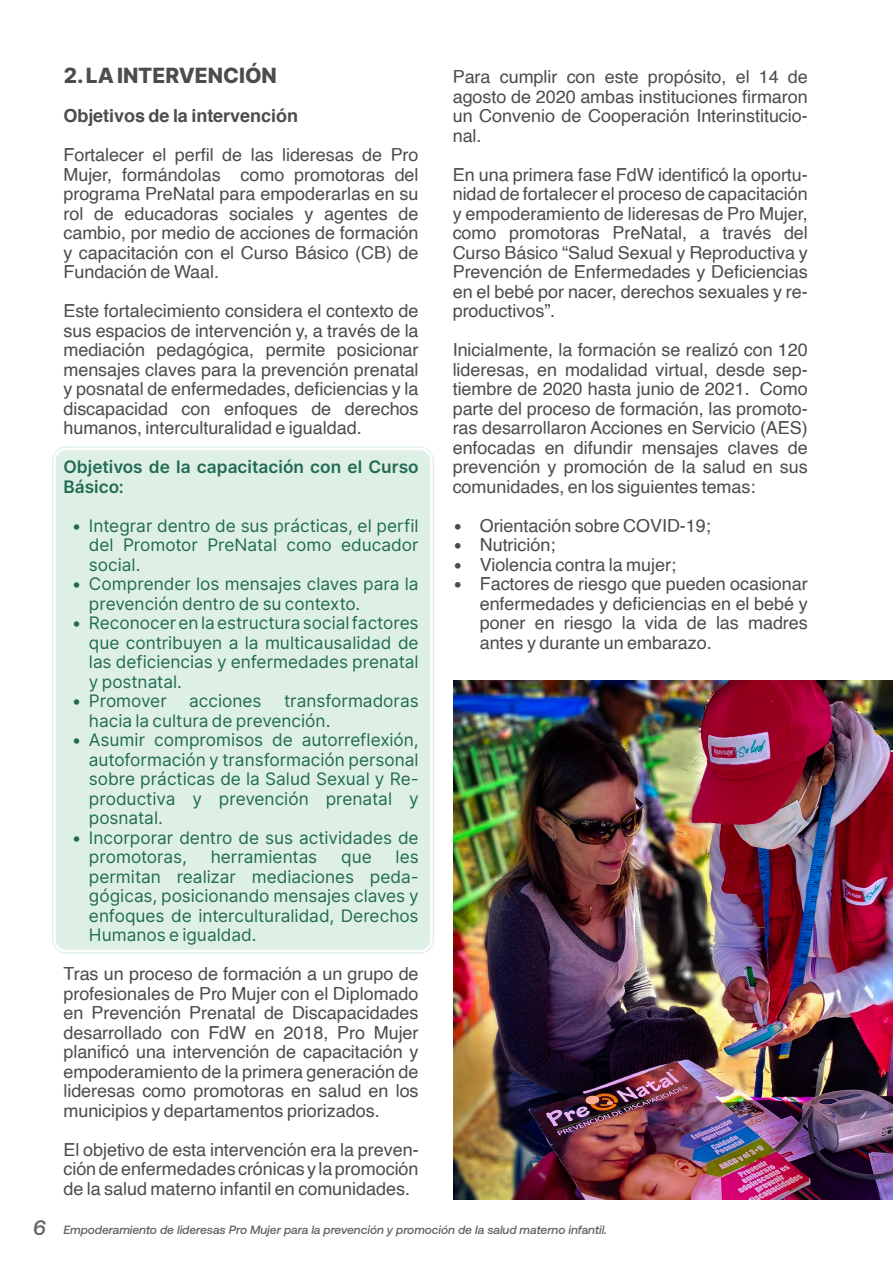
<style>
.page{position:relative;width:893px;height:1263px;background:#fff}
.page>*{position:absolute;margin:0;border:0;box-sizing:border-box;transform-origin:0 0}
.CORREGIDO{font:800 21px "Inter";color:#4b4c4d}
.CORREGIDO-2{font:18px/19.5px "Helvetica";color:#4b4c4d;text-align:justify}
.CORREGIDO-3{font:700 18px "Helvetica";color:#4b4c4d}
.t1{font:17.25px/19.5px "Inter";color:#226b52;text-align:justify}
.CORREGIDO-4{font:600 17.25px/19.5px "Inter";color:#226b52}
.t2{font:italic 500 12px "Aeonik";color:#636366}
.s1{font-family:"Inter"}
.s2{font-size:21px}
</style>
<div class="page">
<div style="left:56px;top:450px;width:374px;height:500px;background:#def0e6;border-radius:10px"></div>
<img style="left:453px;top:680px;width:440px;height:519px">
<p class="CORREGIDO" style="left:64px;top:60px;width:215px">2. LA INTERVENCIÓN</p>
<p class="CORREGIDO-3" style="left:63px;top:101px;width:236px">Objetivos de la intervención</p>
<p class="CORREGIDO-2" style="left:63px;top:146px;width:357px">Fortalecer el perfil de las lideresas de Pro Mujer, formándolas como promotoras del programa PreNatal para empoderarlas en su rol de educadoras sociales y agentes de cambio, por medio de acciones de formación y capacitación con el Curso Básico (CB) de Fundación de Waal.</p>
<p class="CORREGIDO-2" style="left:63px;top:302px;width:357px">Este fortalecimiento considera el contexto de sus espacios de intervención y, a través de la mediación pedagógica, permite posicionar mensajes claves para la prevención prenatal y posnatal de enfermedades, deficiencias y la discapacidad con enfoques de derechos humanos, interculturalidad e igualdad.</p>
<p class="CORREGIDO-4" style="left:63px;top:457px;width:357px">Objetivos de la capacitación con el Curso<br>Básico:</p>
<p class="t1" style="left:89px;top:515px;width:331px;text-indent:-17px">• Integrar dentro de sus prácticas, el perfil del Promotor PreNatal como educador social.</p>
<p class="t1" style="left:89px;top:574px;width:331px;text-indent:-17px">• Comprender los mensajes claves para la prevención dentro de su contexto.</p>
<p class="t1" style="left:89px;top:613px;width:331px;text-indent:-17px">• Reconocer en la estructura social factores que contribuyen a la multicausalidad de las deficiencias y enfermedades prenatal y postnatal.</p>
<p class="t1" style="left:72px;top:691px;width:96px">• Promover</p>
<p class="t1" style="left:189px;top:691px;width:74px">acciones</p>
<p class="t1" style="left:89px;top:691px;width:331px;text-indent:195px">transformadoras hacia la cultura de prevención.</p>
<p class="t1" style="left:89px;top:730px;width:331px;text-indent:-17px">• Asumir compromisos de autorreflexión, autoformación y transformación personal sobre prácticas de la Salud Sexual y Re&shy;productiva y prevención prenatal y posnatal.</p>
<p class="t1" style="left:89px;top:827px;width:331px;text-indent:-17px">• Incorporar dentro de sus actividades de promotoras,</p>
<p class="t1" style="left:211px;top:847px;width:108px">herramientas</p>
<p class="t1" style="left:341px;top:847px;width:32px">que</p>
<p class="t1" style="left:89px;top:847px;width:331px;text-indent:307px">les permitan realizar mediaciones peda&shy;gógicas, posicionando mensajes claves y enfoques de interculturalidad, Derechos Humanos e igualdad.</p>
<p class="CORREGIDO-2" style="left:63px;top:965px;width:357px">Tras un proceso de formación a un grupo de profesionales de Pro Mujer con el Diplomado en Prevención Prenatal de Discapacidades desarrollado con FdW en 2018, Pro Mujer planificó una intervención de capacitación y empoderamiento de la primera generación de lideresas como promotoras en salud en los municipios y departamentos priorizados.</p>
<p class="CORREGIDO-2" style="left:63px;top:1140px;width:357px">El objetivo de esta intervención era la preven&shy;ción de enfermedades crónicas y la promoción de la salud materno infantil en comunidades.</p>
<p class="CORREGIDO-2" style="left:453px;top:68px;width:357px">Para cumplir con este propósito, el 14 de agosto de 2020 ambas instituciones firmaron un Convenio de Cooperación Interinstitucio&shy;nal.</p>
<p class="CORREGIDO-2" style="left:453px;top:165px;width:357px">En una primera fase FdW identificó la oportu&shy;nidad de fortalecer el proceso de capacitación y empoderamiento de lideresas de Pro Mujer, como promotoras PreNatal, a través del Curso Básico “Salud Sexual y Reproductiva y Prevención de Enfermedades y Deficiencias en el bebé por nacer, derechos sexuales y re&shy;productivos”.</p>
<p class="CORREGIDO-2" style="left:453px;top:341px;width:357px">Inicialmente, la formación se realizó con 120 lideresas, en modalidad virtual, desde sep&shy;tiembre de 2020 hasta junio de 2021. Como parte del proceso de formación, las promoto&shy;ras desarrollaron Acciones en Servicio (AES) enfocadas en difundir mensajes claves de prevención y promoción de la salud en sus comunidades, en los siguientes temas:</p>
<p class="CORREGIDO-2" style="left:453px;top:516px;width:260px"><span class="s1">•</span> Orientación sobre COVID-19;</p>
<p class="CORREGIDO-2" style="left:453px;top:536px;width:104px"><span class="s1">•</span> Nutrición;</p>
<p class="CORREGIDO-2" style="left:453px;top:555px;width:225px"><span class="s1">•</span> Violencia contra la mujer;</p>
<p class="CORREGIDO-2" style="left:480px;top:575px;width:330px;text-indent:-27px"><span class="s1">•</span> Factores de riesgo que pueden ocasionar enfermedades y deficiencias en el bebé y poner en riesgo la vida de las madres antes y durante un embarazo.</p>
<p class="t2" style="left:33px;top:1223px;width:575px"><span class="s2">6</span> Empoderamiento de lideresas Pro Mujer para la prevención y promoción de la salud materno infantil.</p>
</div>
